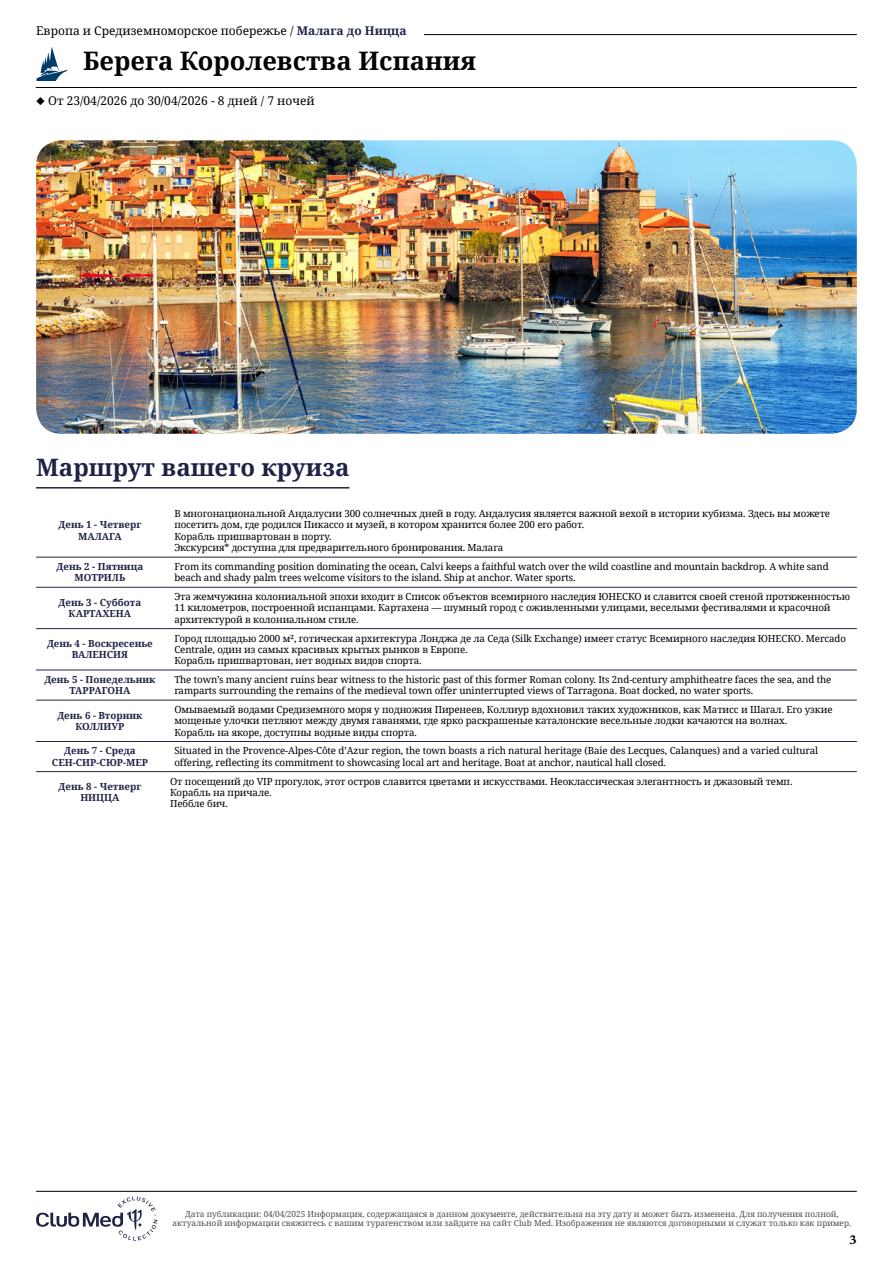
<style>
.page{position:relative;width:893px;height:1263px;background:#fff}
.page>*{position:absolute;margin:0;border:0;box-sizing:border-box;transform-origin:0 0}
.t1{font:700 25.5px "Noto Serif";color:#000}
.t2{font:700 24px "Noto Serif";color:#1e2346}
.t3{font:700 12.6px "Newsreader 24 pt";color:#000}
.t4{font:12px "Noto Serif";color:#000}
.t5{font:9.75px/11.2px "Noto Serif";letter-spacing:-.01em;color:#000}
.t6{font:700 9.75px/11.2px "Noto Serif";color:#1e2346;text-align:center}
.t7{font:8.25px/9px "Noto Serif";color:#4d4d4d;text-align:center}
.s1{font-weight:700;color:#1e2346}
</style>
<div class="page">
<hr style="left:107px;top:34px;width:750px;height:1px;background:#000">
<hr style="left:36px;top:87px;width:821px;height:1px;background:#000">
<svg style="left:36px;top:47px;width:32px;height:34px"></svg>
<div style="left:36px;top:26px;width:388px;height:17px;background:#fff"></div>
<img style="left:36px;top:140px;width:821px;height:294px">
<hr style="left:36px;top:487px;width:313px;height:1px;background:#1e2346">
<hr style="left:36px;top:557px;width:128px;height:1px;background:#1e2346">
<hr style="left:164px;top:557px;width:693px;height:1px;background:#1e2346">
<hr style="left:36px;top:587px;width:128px;height:1px;background:#1e2346">
<hr style="left:164px;top:587px;width:693px;height:1px;background:#1e2346">
<hr style="left:36px;top:628px;width:128px;height:1px;background:#1e2346">
<hr style="left:164px;top:628px;width:693px;height:1px;background:#1e2346">
<hr style="left:36px;top:670px;width:128px;height:1px;background:#1e2346">
<hr style="left:164px;top:670px;width:693px;height:1px;background:#1e2346">
<hr style="left:36px;top:700px;width:128px;height:1px;background:#1e2346">
<hr style="left:164px;top:700px;width:693px;height:1px;background:#1e2346">
<hr style="left:36px;top:741px;width:128px;height:1px;background:#1e2346">
<hr style="left:36px;top:771px;width:128px;height:1px;background:#1e2346">
<hr style="left:164px;top:741px;width:693px;height:1px;background:#1e2346">
<hr style="left:164px;top:771px;width:693px;height:1px;background:#1e2346">
<svg style="left:36px;top:1196px;width:122px;height:44px"></svg>
<hr style="left:36px;top:1191px;width:821px;height:1px;background:#000">
<p class="t4" style="left:36px;top:22px;width:372px">Европа и Средиземноморское побережье / <span class="s1">Малага до Ницца</span></p>
<h1 class="t1" style="left:83px;top:43px;width:395px">Берега Королевства Испания</h1>
<p class="t4" style="left:36px;top:93px;width:280px">◆ От 23/04/2026 до 30/04/2026 - 8 дней / 7 ночей</p>
<h2 class="t2" style="left:36px;top:451px;width:315px">Маршрут вашего круиза</h2>
<p class="t6" style="left:59px;top:519px;width:84px">День 1 - Четверг<br>МАЛАГА</p>
<p class="t5" style="left:174px;top:507px;width:657px">В многонациональной Андалусии 300 солнечных дней в году. Андалусия является важной вехой в истории кубизма. Здесь вы можете посетить дом, где родился Пикассо и музей, в котором хранится более 200 его работ.<br>Корабль пришвартован в порту.<br>Экскурсия* доступна для предварительного бронирования. Малага</p>
<p class="t6" style="left:57px;top:561px;width:88px">День 2 - Пятница<br>МОТРИЛЬ</p>
<p class="t5" style="left:174px;top:560px;width:656px">From its commanding position dominating the ocean, Calvi keeps a faithful watch over the wild coastline and mountain backdrop. A white sand beach and shady palm trees welcome visitors to the island. Ship at anchor. Water sports.</p>
<p class="t6" style="left:59px;top:596px;width:84px">День 3 - Суббота<br>КАРТАХЕНА</p>
<p class="t5" style="left:174px;top:591px;width:677px">Эта жемчужина колониальной эпохи входит в Список объектов всемирного наследия ЮНЕСКО и славится своей стеной протяженностью<br>11 километров, построенной испанцами. Картахена — шумный город с оживленными улицами, веселыми фестивалями и красочной архитектурой в колониальном стиле.</p>
<p class="t6" style="left:47px;top:638px;width:107px">День 4 - Воскресенье<br>ВАЛЕНСИЯ</p>
<p class="t5" style="left:174px;top:632px;width:673px">Город площадью 2000 м², готическая архитектура Лонджа де ла Седа (Silk Exchange) имеет статус Всемирного наследия ЮНЕСКО. Mercado<br>Centrale, один из самых красивых крытых рынков в Европе.<br>Корабль пришвартован, нет водных видов спорта.</p>
<p class="t6" style="left:44px;top:673px;width:113px">День 5 - Понедельник<br>ТАРРАГОНА</p>
<p class="t5" style="left:174px;top:673px;width:659px">The town’s many ancient ruins bear witness to the historic past of this former Roman colony. Its 2nd-century amphitheatre faces the sea, and the ramparts surrounding the remains of the medieval town offer uninterrupted views of Tarragona. Boat docked, no water sports.</p>
<p class="t6" style="left:57px;top:709px;width:87px">День 6 - Вторник<br>КОЛЛИУР</p>
<p class="t5" style="left:174px;top:703px;width:660px">Омываемый водами Средиземного моря у подножия Пиренеев, Коллиур вдохновил таких художников, как Матисс и Шагал. Его узкие мощеные улочки петляют между двумя гаванями, где ярко раскрашеные каталонские весельные лодки качаются на волнах.<br>Корабль на якоре, доступны водные виды спорта.</p>
<p class="t6" style="left:52px;top:745px;width:98px">День 7 - Среда<br>СЕН-СИР-СЮР-МЕР</p>
<p class="t5" style="left:174px;top:745px;width:645px">Situated in the Provence-Alpes-Côte d’Azur region, the town boasts a rich natural heritage (Baie des Lecques, Calanques) and a varied cultural offering, reflecting its commitment to showcasing local art and heritage. Boat at anchor, nautical hall closed.</p>
<p class="t6" style="left:59px;top:781px;width:84px">День 8 - Четверг<br>НИЦЦА</p>
<p class="t5" style="left:170px;top:775px;width:624px">От посещений до VIP прогулок, этот остров славится цветами и искусствами. Неоклассическая элегантность и джазовый темп.<br>Корабль на причале.<br>Пеббле бич.</p>
<p class="t7" style="left:173px;top:1209px;width:680px">Дата публикации: 04/04/2025 Информация, содержащаяся в данном документе, действительна на эту дату и может быть изменена. Для получения полной, актуальной информации свяжитесь с вашим турагенством или зайдите на сайт Club Med. Изображения не являются договорными и служат только как пример.</p>
<p class="t3" style="left:849px;top:1230px;width:9px">3</p>
</div>
